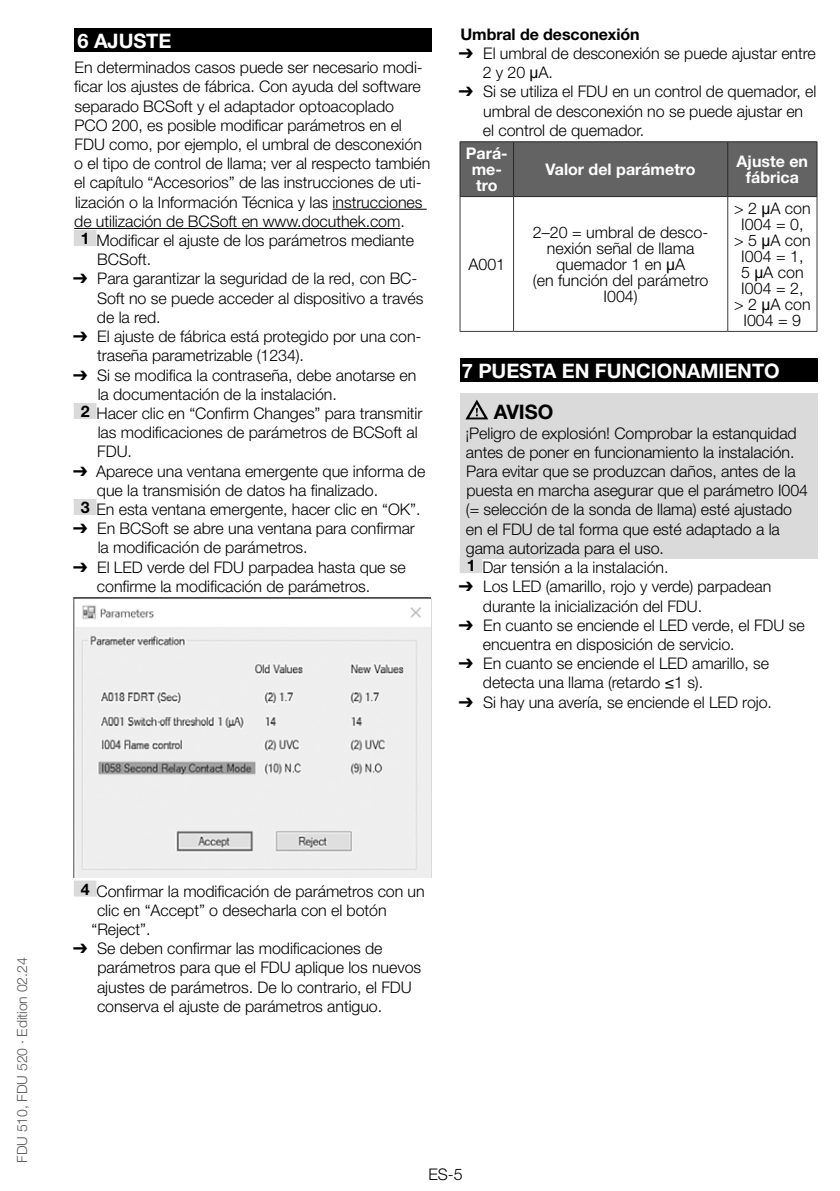
<style>
.page{position:relative;width:840px;height:1191px;background:#fff}
.page>*{position:absolute;margin:0;border:0;box-sizing:border-box;transform-origin:0 0}
.t1{font:700 20px "Helvetica Neue LT Pro";letter-spacing:-.005em;color:#fff}
.t2{font:700 20px "Helvetica Neue LT Pro";color:#000}
.t3{font:300 16px/19.2px "Helvetica Neue LT Pro";letter-spacing:-.005em;color:#000}
.t4{font:700 16px/16px "Helvetica Neue LT Pro";color:#fff;text-align:center}
.t5{font:700 16px "Helvetica Neue LT Pro";letter-spacing:-.005em;color:#000}
.t6{font:300 14px "Helvetica Neue LT Pro";letter-spacing:-.005em;color:#575756}
.s1{font-weight:700}
.s2{font-family:"Arial Unicode MS";font-weight:400}
</style>
<div class="page">
<div style="left:74px;top:28px;width:357px;height:24px;background:#000"></div>
<hr style="left:332px;top:209px;width:94px;height:1px;background:#000">
<hr style="left:74px;top:228px;width:326px;height:1px;background:#000">
<div style="left:74px;top:230px;width:22px;height:16px;background:#dadada"></div>
<div style="left:74px;top:403px;width:22px;height:16px;background:#dadada"></div>
<div style="left:74px;top:499px;width:22px;height:16px;background:#dadada"></div>
<div style="left:74px;top:880px;width:22px;height:16px;background:#dadada"></div>
<img style="left:74px;top:598px;width:356px;height:279px">
<div style="left:459px;top:358px;width:357px;height:24px;background:#000"></div>
<div style="left:459px;top:394px;width:357px;height:31px;background:#dadada"></div>
<div style="left:459px;top:421px;width:357px;height:41px;background:#dadada"></div>
<div style="left:459px;top:460px;width:357px;height:98px;background:#dadada"></div>
<div style="left:459px;top:557px;width:23px;height:16px;background:#dadada"></div>
<div style="left:460px;top:142px;width:356px;height:54px;background:#646363"></div>
<hr style="left:459px;top:141px;width:54px;height:1px;background:#282827">
<hr style="left:459px;top:142px;width:1px;height:54px;background:#282827">
<hr style="left:513px;top:141px;width:214px;height:1px;background:#282827">
<hr style="left:513px;top:142px;width:1px;height:54px;background:#282827">
<hr style="left:727px;top:141px;width:89px;height:1px;background:#282827">
<hr style="left:727px;top:142px;width:1px;height:54px;background:#282827">
<hr style="left:816px;top:142px;width:1px;height:54px;background:#282827">
<hr style="left:459px;top:196px;width:54px;height:1px;background:#282827">
<hr style="left:513px;top:196px;width:214px;height:1px;background:#282827">
<hr style="left:727px;top:196px;width:89px;height:1px;background:#282827">
<hr style="left:459px;top:197px;width:1px;height:134px;background:#3c3c3b">
<hr style="left:513px;top:197px;width:1px;height:134px;background:#3c3c3b">
<hr style="left:727px;top:197px;width:1px;height:134px;background:#3c3c3b">
<hr style="left:816px;top:197px;width:1px;height:134px;background:#3c3c3b">
<hr style="left:459px;top:331px;width:54px;height:1px;background:#3c3c3b">
<hr style="left:513px;top:331px;width:214px;height:1px;background:#3c3c3b">
<hr style="left:727px;top:331px;width:89px;height:1px;background:#3c3c3b">
<svg style="left:465px;top:399px;width:23px;height:20px"></svg>
<p class="t1" style="left:77px;top:28px;width:93px">6 AJUSTE</p>
<p class="t3" style="left:75px;top:58px;width:349px">En determinados casos puede ser necesario modi-</p>
<p class="t3" style="left:74px;top:77px;width:348px">ficar los ajustes de fábrica. Con ayuda del software</p>
<p class="t3" style="left:75px;top:96px;width:321px">separado BCSoft y el adaptador optoacoplado</p>
<p class="t3" style="left:75px;top:115px;width:328px">PCO 200, es posible modificar parámetros en el</p>
<p class="t3" style="left:75px;top:134px;width:348px">FDU como, por ejemplo, el umbral de desconexión</p>
<p class="t3" style="left:74px;top:154px;width:357px">o el tipo de control de llama; ver al respecto también</p>
<p class="t3" style="left:74px;top:173px;width:349px">el capítulo “Accesorios” de las instrucciones de uti-</p>
<p class="t3" style="left:75px;top:192px;width:349px">lización o la Información Técnica y las instrucciones</p>
<p class="t3" style="left:74px;top:211px;width:332px">de utilización de BCSoft en www.docuthek.com.</p>
<p class="t3" style="left:81px;top:230px;width:335px"><span class="s1">1</span> Modificar el ajuste de los parámetros mediante</p>
<p class="t3" style="left:97px;top:250px;width:55px">BCSoft.</p>
<p class="t3" style="left:97px;top:269px;width:328px;text-indent:-24px"><span class="s2">➔</span> Para garantizar la seguridad de la red, con BC-<br>Soft no se puede acceder al dispositivo a través de la red.</p>
<p class="t3" style="left:97px;top:326px;width:325px;text-indent:-24px"><span class="s2">➔</span> El ajuste de fábrica está protegido por una con&shy;traseña parametrizable (1234).</p>
<p class="t3" style="left:73px;top:365px;width:345px"><span class="s2">➔</span> Si se modifica la contraseña, debe anotarse en</p>
<p class="t3" style="left:98px;top:384px;width:240px">la documentación de la instalación.</p>
<p class="t3" style="left:81px;top:403px;width:343px"><span class="s1">2</span> Hacer clic en “Confirm Changes” para transmitir</p>
<p class="t3" style="left:98px;top:422px;width:321px">las modificaciones de parámetros de BCSoft al</p>
<p class="t3" style="left:97px;top:442px;width:36px">FDU.</p>
<p class="t3" style="left:73px;top:461px;width:353px"><span class="s2">➔</span> Aparece una ventana emergente que informa de</p>
<p class="t3" style="left:97px;top:480px;width:282px">que la transmisión de datos ha finalizado.</p>
<p class="t3" style="left:81px;top:499px;width:341px"><span class="s1">3</span> En esta ventana emergente, hacer clic en “OK”.</p>
<p class="t3" style="left:98px;top:518px;width:318px;text-indent:-25px"><span class="s2">➔</span> En BCSoft se abre una ventana para confirmar la modificación de parámetros.</p>
<p class="t3" style="left:97px;top:557px;width:310px;text-indent:-24px"><span class="s2">➔</span> El LED verde del FDU parpadea hasta que se confirme la modificación de parámetros.</p>
<p class="t5" style="left:460px;top:24px;width:181px">Umbral de desconexión</p>
<p class="t3" style="left:482px;top:43px;width:334px;text-indent:-24px"><span class="s2">➔</span> El umbral de desconexión se puede ajustar entre<br>2 y 20 <span class="s2">µ</span>A.</p>
<p class="t3" style="left:482px;top:82px;width:335px;text-indent:-24px"><span class="s2">➔</span> Si se utiliza el FDU en un control de quemador, el umbral de desconexión no se puede ajustar en el control de quemador.</p>
<p class="t4" style="left:465px;top:145px;width:43px">Pará&shy;me&shy;tro</p>
<p class="t4" style="left:545px;top:161px;width:151px">Valor del parámetro</p>
<p class="t4" style="left:736px;top:153px;width:73px">Ajuste en fábrica</p>
<p class="t3" style="left:733px;top:200px;width:78px;line-height:16px;text-align:center">&gt; 2 <span class="s2">µ</span>A con<br>I004 = 0,<br>&gt; 5 <span class="s2">µ</span>A con<br>I004 = 1,<br>5 <span class="s2">µ</span>A con<br>I004 = 2,<br>&gt; 2 <span class="s2">µ</span>A con<br>I004 = 9</p>
<p class="t1" style="left:461px;top:358px;width:319px">7 PUESTA EN FUNCIONAMIENTO</p>
<p class="t2" style="left:493px;top:400px;width:61px">AVISO</p>
<p class="t3" style="left:465px;top:423px;width:344px">¡Peligro de explosión! Comprobar la estanquidad antes de poner en funcionamiento la instalación.<br>Para evitar que se produzcan daños, antes de la puesta en marcha asegurar que el parámetro I004 (= selección de la sonda de llama) esté ajustado en el FDU de tal forma que esté adaptado a la gama autorizada para el uso.<br><span class="s1">1</span> Dar tensión a la instalación.</p>
<p class="t3" style="left:482px;top:576px;width:290px;text-indent:-24px"><span class="s2">➔</span> Los LED (amarillo, rojo y verde) parpadean durante la inicialización del FDU.</p>
<p class="t3" style="left:482px;top:615px;width:323px;text-indent:-24px"><span class="s2">➔</span> En cuanto se enciende el LED verde, el FDU se encuentra en disposición de servicio.</p>
<p class="t3" style="left:482px;top:653px;width:287px;text-indent:-24px"><span class="s2">➔</span> En cuanto se enciende el LED amarillo, se detecta una llama (retardo ≤1 s).</p>
<p class="t3" style="left:458px;top:692px;width:314px"><span class="s2">➔</span> Si hay una avería, se enciende el LED rojo.</p>
<p class="t3" style="left:532px;top:224px;width:177px;line-height:16px;text-align:center">2–20 = umbral de desco&shy;nexión señal de llama quemador 1 en <span class="s2">µ</span>A<br>(en función del parámetro<br>I004)</p>
<p class="t3" style="left:468px;top:254px;width:38px">A001</p>
<p class="t6" style="left:13px;top:1162px;width:207px;rotate:-90deg">FDU 510, FDU 520 · Edition 02.24</p>
<p class="t3" style="left:81px;top:881px;width:345px"><span class="s1">4</span> Confirmar la modificación de parámetros con un</p>
<p class="t3" style="left:97px;top:900px;width:291px">clic en “Accept” o desecharla con el botón</p>
<p class="t3" style="left:91px;top:919px;width:60px">“Reject”.</p>
<p class="t3" style="left:97px;top:938px;width:325px;text-indent:-24px"><span class="s2">➔</span> Se deben confirmar las modificaciones de parámetros para que el FDU aplique los nuevos ajustes de parámetros. De lo contrario, el FDU conserva el ajuste de parámetros antiguo.</p>
<p class="t3" style="left:428px;top:1164px;width:36px">ES-5</p>
</div>
